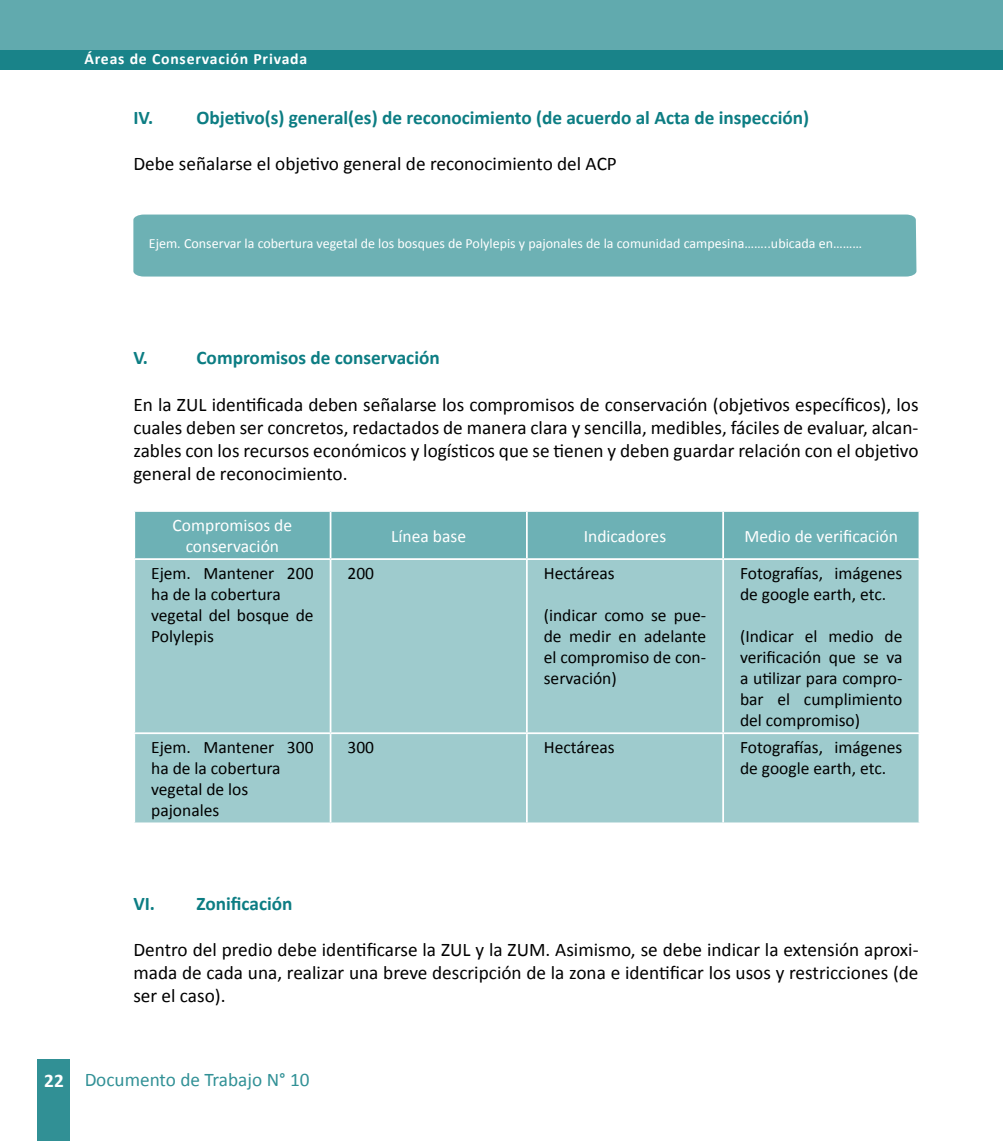
<style>
.page{position:relative;width:1003px;height:1141px;background:#fff}
.page>*{position:absolute;margin:0;border:0;box-sizing:border-box;transform-origin:0 0}
.t1{font:19.25px/23.1px "Calibri";color:#000;text-align:justify}
.t2{font:700 19.25px "Calibri";color:#0c7d83}
.t3{font:19.25px "Calibri";color:#0c7d83}
.t4{font:17.5px/21px "Calibri";color:#000}
.t5{font:17.5px/21px "Calibri";color:#fff;text-align:center}
.t6{font:700 15.75px "Calibri";letter-spacing:.05em;color:#fff}
.t7{font:14px "Calibri";color:#fff}
.s1{font-weight:700;color:#fff}
</style>
<div class="page">
<div style="left:37px;top:1060px;width:33px;height:81px;background:#319095"></div>
<svg style="left:0;top:0;width:1002px;height:69px;background:#4d9fa3"></svg>
<hr style="left:1002px;top:0;width:1px;height:69px;background:#0c7d83">
<div style="left:133px;top:215px;width:783px;height:62px;background:#6db1b4"></div>
<div style="left:135px;top:512px;width:783px;height:46px;background:#6db1b5"></div>
<div style="left:135px;top:560px;width:783px;height:262px;background:#9ecbcd"></div>
<hr style="left:329px;top:512px;width:2px;height:46px;background:#fff">
<hr style="left:525px;top:512px;width:2px;height:46px;background:#fff">
<hr style="left:722px;top:512px;width:1px;height:46px;background:#fff">
<hr style="left:329px;top:560px;width:2px;height:172px;background:#fff">
<hr style="left:525px;top:560px;width:2px;height:172px;background:#fff">
<hr style="left:722px;top:560px;width:1px;height:172px;background:#fff">
<hr style="left:133px;top:732px;width:197px;height:2px;background:#fff">
<hr style="left:330px;top:732px;width:196px;height:2px;background:#fff">
<hr style="left:329px;top:734px;width:2px;height:88px;background:#fff">
<hr style="left:526px;top:732px;width:196px;height:2px;background:#fff">
<hr style="left:525px;top:734px;width:2px;height:88px;background:#fff">
<hr style="left:722px;top:732px;width:197px;height:2px;background:#fff">
<hr style="left:722px;top:734px;width:1px;height:88px;background:#fff">
<p class="t6" style="left:84px;top:49px;width:224px">Áreas de Conservación Privada</p>
<p class="t2" style="left:133px;top:105px;width:677px">IV. Objetivo(s) general(es) de reconocimiento (de acuerdo al Acta de inspección)</p>
<p class="t1" style="left:133px;top:152px;width:485px">Debe señalarse el objetivo general de reconocimiento del ACP</p>
<p class="t7" style="left:149px;top:234px;width:714px">Ejem. Conservar la cobertura vegetal de los bosques de Polylepis y pajonales de la comunidad campesina……..ubicada en………</p>
<p class="t2" style="left:133px;top:346px;width:16px">V.</p>
<p class="t2" style="left:196px;top:346px;width:245px">Compromisos de conservación</p>
<p class="t1" style="left:133px;top:393px;width:786px">En la ZUL identificada deben señalarse los compromisos de conservación (objetivos específicos), los cuales deben ser concretos, redactados de manera clara y sencilla, medibles, fáciles de evaluar, alcan&shy;zables con los recursos económicos y logísticos que se tienen y deben guardar relación con el objetivo general de reconocimiento.</p>
<p class="t5" style="left:172px;top:515px;width:121px">Compromisos de conservación</p>
<p class="t5" style="left:391px;top:525px;width:76px">Línea base</p>
<p class="t5" style="left:583px;top:525px;width:84px">Indicadores</p>
<p class="t5" style="left:744px;top:525px;width:155px">Medio de verificación</p>
<p class="t4" style="left:151px;top:563px;width:164px">Ejem. Mantener 200 ha de la cobertura vegetal del bosque de<br>Polylepis</p>
<p class="t4" style="left:347px;top:563px;width:28px">200</p>
<p class="t4" style="left:543px;top:563px;width:72px">Hectáreas</p>
<p class="t4" style="left:739px;top:563px;width:164px">Fotografías, imágenes de google earth, etc.</p>
<p class="t4" style="left:739px;top:626px;width:164px;text-align:justify">(Indicar el medio de verificación que se va a utilizar para compro&shy;bar el cumplimiento del compromiso)</p>
<p class="t4" style="left:543px;top:605px;width:164px;text-align:justify">(indicar como se pue&shy;de medir en adelante el compromiso de con&shy;servación)</p>
<p class="t4" style="left:151px;top:737px;width:164px">Ejem. Mantener 300 ha de la cobertura vegetal de los pajonales</p>
<p class="t4" style="left:347px;top:737px;width:28px">300</p>
<p class="t4" style="left:543px;top:737px;width:72px">Hectáreas</p>
<p class="t4" style="left:739px;top:737px;width:164px">Fotografías, imágenes de google earth, etc.</p>
<p class="t2" style="left:133px;top:891px;width:160px">VI. Zonificación</p>
<p class="t1" style="left:133px;top:938px;width:786px">Dentro del predio debe identificarse la ZUL y la ZUM. Asimismo, se debe indicar la extensión aproxi&shy;mada de cada una, realizar una breve descripción de la zona e identificar los usos y restricciones (de ser el caso).</p>
<p class="t3" style="left:44px;top:1068px;width:267px"><span class="s1">22</span> Documento de Trabajo N° 10</p>
</div>
